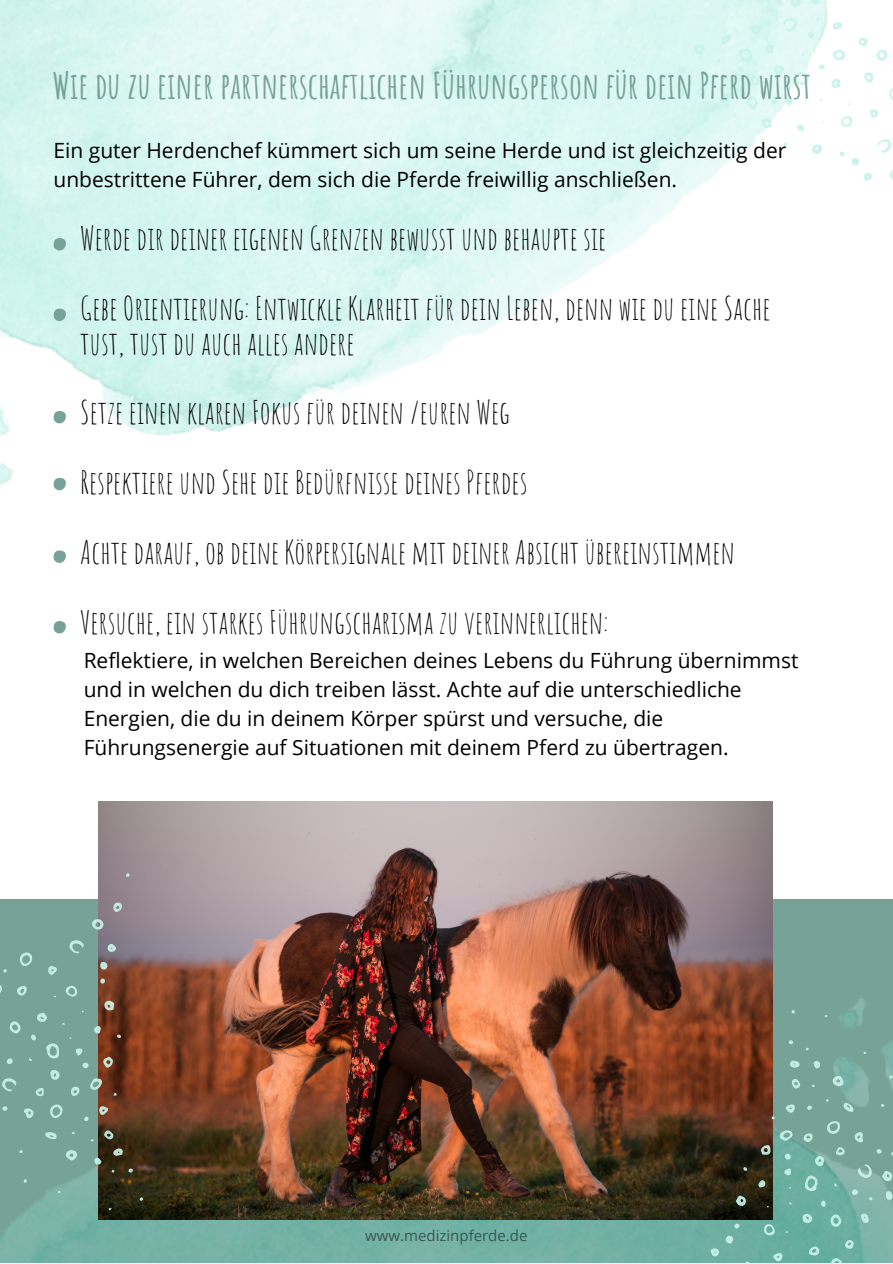
<style>
.page{position:relative;width:893px;height:1264px;background:#fff}
.page>*{position:absolute;margin:0;border:0;box-sizing:border-box;transform-origin:0 0}
.t1{font:700 36px "Amatic SC";color:#77a297}
.t2{font:31.5px/34.8px "Amatic SC";color:#000}
.t3{font:21px/29.2px "Open Sans";color:#000}
.t4{font:15px "Open Sans";color:#000}
</style>
<div class="page">
<div style="left:0;top:898px;width:892px;height:364px;background:#77a297"></div>
<img style="left:0;top:992px;width:892px;height:270px">
<img style="left:99px;top:801px;width:673px;height:418px">
<svg style="left:803px;top:1175px;width:15px;height:15px"></svg>
<svg style="left:826px;top:1119px;width:14px;height:16px"></svg>
<svg style="left:738px;top:1261px;width:14px;height:1px"></svg>
<svg style="left:832px;top:1075px;width:12px;height:11px"></svg>
<svg style="left:779px;top:1129px;width:13px;height:12px"></svg>
<svg style="left:831px;top:1258px;width:11px;height:4px"></svg>
<svg style="left:830px;top:1214px;width:12px;height:12px"></svg>
<svg style="left:881px;top:1170px;width:11px;height:12px"></svg>
<svg style="left:735px;top:1195px;width:11px;height:11px"></svg>
<svg style="left:815px;top:1155px;width:8px;height:11px"></svg>
<svg style="left:760px;top:1145px;width:10px;height:9px"></svg>
<svg style="left:802px;top:1213px;width:10px;height:9px"></svg>
<svg style="left:808px;top:1245px;width:11px;height:10px"></svg>
<svg style="left:763px;top:1224px;width:11px;height:11px"></svg>
<svg style="left:854px;top:1132px;width:9px;height:10px"></svg>
<svg style="left:844px;top:1239px;width:9px;height:9px"></svg>
<svg style="left:860px;top:1213px;width:8px;height:9px"></svg>
<svg style="left:803px;top:1133px;width:9px;height:8px"></svg>
<svg style="left:785px;top:1104px;width:9px;height:8px"></svg>
<svg style="left:773px;top:1252px;width:9px;height:9px"></svg>
<svg style="left:885px;top:1190px;width:7px;height:9px"></svg>
<svg style="left:791px;top:1078px;width:9px;height:11px"></svg>
<svg style="left:843px;top:1102px;width:10px;height:9px"></svg>
<svg style="left:789px;top:1060px;width:10px;height:8px"></svg>
<svg style="left:710px;top:1247px;width:9px;height:9px"></svg>
<svg style="left:835px;top:1146px;width:9px;height:9px"></svg>
<svg style="left:725px;top:1235px;width:8px;height:8px"></svg>
<svg style="left:758px;top:1179px;width:7px;height:8px"></svg>
<svg style="left:813px;top:1060px;width:7px;height:8px"></svg>
<svg style="left:784px;top:1168px;width:7px;height:7px"></svg>
<svg style="left:784px;top:1153px;width:6px;height:6px"></svg>
<svg style="left:851px;top:1189px;width:7px;height:5px"></svg>
<svg style="left:821px;top:1200px;width:4px;height:6px"></svg>
<svg style="left:876px;top:1148px;width:5px;height:5px"></svg>
<svg style="left:734px;top:1223px;width:5px;height:5px"></svg>
<svg style="left:807px;top:1105px;width:4px;height:4px"></svg>
<svg style="left:788px;top:1040px;width:5px;height:4px"></svg>
<svg style="left:743px;top:1167px;width:4px;height:3px"></svg>
<svg style="left:868px;top:1197px;width:4px;height:3px"></svg>
<svg style="left:771px;top:1116px;width:4px;height:3px"></svg>
<svg style="left:880px;top:1103px;width:4px;height:3px"></svg>
<svg style="left:825px;top:1098px;width:4px;height:3px"></svg>
<svg style="left:833px;top:1183px;width:3px;height:4px"></svg>
<svg style="left:857px;top:1164px;width:14px;height:13px"></svg>
<svg style="left:793px;top:71px;width:15px;height:15px"></svg>
<svg style="left:737px;top:48px;width:16px;height:14px"></svg>
<svg style="left:889px;top:88px;width:3px;height:12px"></svg>
<svg style="left:877px;top:139px;width:14px;height:14px"></svg>
<svg style="left:693px;top:43px;width:11px;height:12px"></svg>
<svg style="left:746px;top:96px;width:12px;height:13px"></svg>
<svg style="left:876px;top:49px;width:11px;height:12px"></svg>
<svg style="left:832px;top:49px;width:13px;height:11px"></svg>
<svg style="left:790px;top:0;width:11px;height:8px"></svg>
<svg style="left:811px;top:144px;width:11px;height:11px"></svg>
<svg style="left:773px;top:65px;width:11px;height:9px"></svg>
<svg style="left:761px;top:118px;width:10px;height:10px"></svg>
<svg style="left:831px;top:78px;width:9px;height:11px"></svg>
<svg style="left:864px;top:72px;width:9px;height:11px"></svg>
<svg style="left:840px;top:116px;width:12px;height:11px"></svg>
<svg style="left:750px;top:25px;width:11px;height:9px"></svg>
<svg style="left:858px;top:37px;width:9px;height:9px"></svg>
<svg style="left:832px;top:22px;width:10px;height:8px"></svg>
<svg style="left:750px;top:76px;width:9px;height:10px"></svg>
<svg style="left:721px;top:93px;width:9px;height:10px"></svg>
<svg style="left:870px;top:109px;width:8px;height:9px"></svg>
<svg style="left:810px;top:0;width:9px;height:4px"></svg>
<svg style="left:696px;top:87px;width:10px;height:9px"></svg>
<svg style="left:721px;top:35px;width:9px;height:10px"></svg>
<svg style="left:677px;top:87px;width:8px;height:10px"></svg>
<svg style="left:864px;top:172px;width:7px;height:9px"></svg>
<svg style="left:765px;top:44px;width:8px;height:10px"></svg>
<svg style="left:851px;top:158px;width:8px;height:7px"></svg>
<svg style="left:796px;top:124px;width:8px;height:8px"></svg>
<svg style="left:678px;top:67px;width:8px;height:7px"></svg>
<svg style="left:785px;top:98px;width:7px;height:7px"></svg>
<svg style="left:771px;top:98px;width:5px;height:6px"></svg>
<svg style="left:808px;top:32px;width:5px;height:6px"></svg>
<svg style="left:818px;top:65px;width:6px;height:4px"></svg>
<svg style="left:768px;top:7px;width:5px;height:6px"></svg>
<svg style="left:839px;top:151px;width:5px;height:5px"></svg>
<svg style="left:723px;top:76px;width:4px;height:5px"></svg>
<svg style="left:657px;top:93px;width:4px;height:5px"></svg>
<svg style="left:783px;top:142px;width:4px;height:4px"></svg>
<svg style="left:627px;top:91px;width:4px;height:3px"></svg>
<svg style="left:816px;top:18px;width:3px;height:4px"></svg>
<svg style="left:733px;top:113px;width:3px;height:4px"></svg>
<svg style="left:723px;top:3px;width:3px;height:4px"></svg>
<svg style="left:801px;top:53px;width:4px;height:3px"></svg>
<svg style="left:783px;top:18px;width:14px;height:14px"></svg>
<svg style="left:884px;top:170px;width:8px;height:9px"></svg>
<svg style="left:63px;top:1148px;width:16px;height:14px"></svg>
<svg style="left:45px;top:1129px;width:13px;height:12px"></svg>
<svg style="left:125px;top:872px;width:5px;height:5px"></svg>
<svg style="left:23px;top:1178px;width:4px;height:5px"></svg>
<svg style="left:139px;top:1196px;width:5px;height:5px"></svg>
<svg style="left:108px;top:1206px;width:4px;height:4px"></svg>
<svg style="left:18px;top:1149px;width:5px;height:4px"></svg>
<svg style="left:71px;top:1131px;width:4px;height:4px"></svg>
<svg style="left:90px;top:1128px;width:43px;height:45px"></svg>
<svg style="left:57px;top:1190px;width:4px;height:3px"></svg>
<svg style="left:0;top:901px;width:124px;height:220px"></svg>
<svg style="left:54px;top:238px;width:12px;height:12px"></svg>
<svg style="left:54px;top:309px;width:12px;height:12px"></svg>
<svg style="left:54px;top:411px;width:12px;height:12px"></svg>
<svg style="left:54px;top:550px;width:12px;height:13px"></svg>
<svg style="left:54px;top:478px;width:12px;height:12px"></svg>
<svg style="left:54px;top:621px;width:12px;height:12px"></svg>
<p class="t1" style="left:52px;top:62px;width:760px">Wie du zu einer partnerschaftlichen Führungsperson für dein Pferd wirst</p>
<p class="t3" style="left:54px;top:135px;width:734px">Ein guter Herdenchef kümmert sich um seine Herde und ist gleichzeitig der unbestrittene Führer, dem sich die Pferde freiwillig anschließen.</p>
<p class="t2" style="left:80px;top:220px;width:527px">Werde dir deiner eigenen Grenzen bewusst und behaupte sie</p>
<p class="t2" style="left:80px;top:290px;width:691px">Gebe Orientierung: Entwickle Klarheit für dein Leben, denn wie du eine Sache tust, tust du auch alles andere</p>
<p class="t2" style="left:80px;top:395px;width:431px">Setze einen klaren Fokus für deinen /euren Weg</p>
<p class="t2" style="left:80px;top:464px;width:448px">Respektiere und Sehe die Bedürfnisse deines Pferdes</p>
<p class="t2" style="left:80px;top:534px;width:656px">Achte darauf, ob deine Körpersignale mit deiner Absicht übereinstimmen</p>
<p class="t2" style="left:80px;top:604px;width:530px">Versuche, ein starkes Führungscharisma zu verinnerlichen:</p>
<p class="t3" style="left:84px;top:645px;width:716px">Reflektiere, in welchen Bereichen deines Lebens du Führung übernimmst und in welchen du dich treiben lässt. Achte auf die unterschiedliche Energien, die du in deinem Körper spürst und versuche, die Führungsenergie auf Situationen mit deinem Pferd zu übertragen.</p>
<p class="t4" style="left:365px;top:1224px;width:164px">www.medizinpferde.de</p>
</div>
